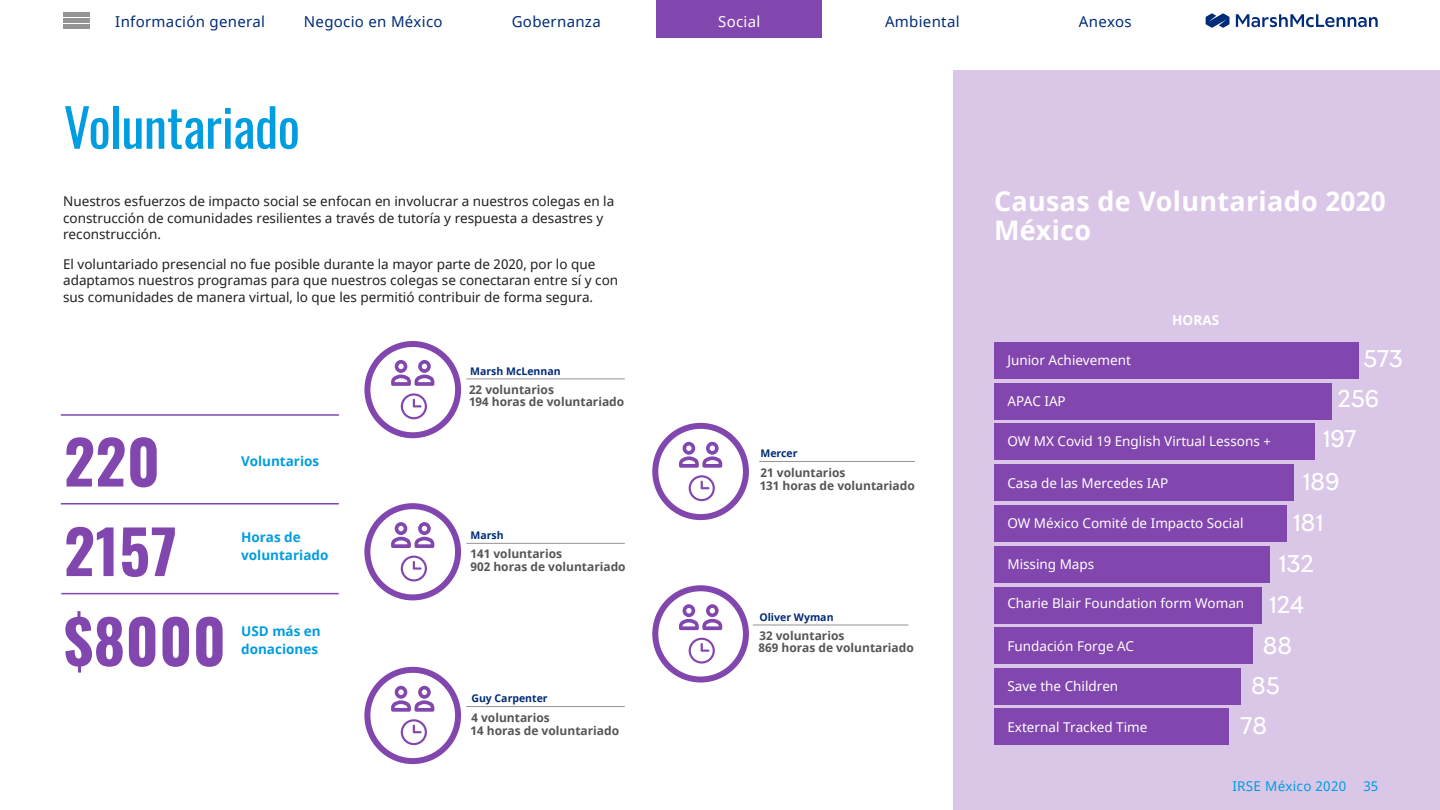
<style>
.page{position:relative;width:1440px;height:810px;background:#fff}
.page>*{position:absolute;margin:0;border:0;box-sizing:border-box;transform-origin:0 0}
.Stats__50_53__DBlue{font:60px "Oswald";letter-spacing:.01em;color:#8246af}
.t1{font:52.5px "Oswald";letter-spacing:-.01em;color:#009de0}
.Body_Subhead__12_14{font:700 27px/28.5px "Noto Sans";letter-spacing:.01em;color:#fff}
.Bar_Chart_No___18_22{font:22.5px "MMC Display";color:#fff}
.Document_Title{font:15px "Noto Sans";letter-spacing:.02em;color:#002c77}
.Document_Title-2{font:15px "Noto Sans";letter-spacing:.02em;color:#fff}
.Body__8_5_11{font:13.5px/16.5px "Noto Sans";color:#202020}
.Bar_Chart_Body__9_12{font:13.5px "Noto Sans";color:#fff}
.Bar_Stats_Body__9_12{font:700 13.5px/18px "Noto Sans";color:#009de0}
.Document_Title-3{font:13.5px "Noto Sans";letter-spacing:.02em;color:#009de0}
.Pie_Percent_Left__12{font:700 13.5px "Noto Sans";letter-spacing:.01em;color:#fff}
.Page_Number{font:13.5px "Noto Sans";color:#009de0}
.Body__8_5_11-2{font:700 12px "Noto Sans";color:#565656}
.Body__8_5_11-3{font:700 10.5px "Noto Sans";color:#002c77}
</style>
<div class="page">
<svg style="left:1235px;top:14px;width:142px;height:13px"></svg>
<svg style="left:1205px;top:13px;width:24px;height:15px"></svg>
<div style="left:656px;top:0;width:166px;height:37px;background:#8246af"></div>
<div style="left:64px;top:12px;width:26px;height:5px;background:#949494"></div>
<div style="left:64px;top:18px;width:26px;height:5px;background:#949494"></div>
<div style="left:64px;top:24px;width:26px;height:5px;background:#949494"></div>
<div style="left:953px;top:70px;width:486px;height:740px;background:#dac7e7"></div>
<div style="left:994px;top:505px;width:292px;height:37px;background:#8246af"></div>
<div style="left:994px;top:342px;width:364px;height:36px;background:#8246af"></div>
<div style="left:994px;top:383px;width:337px;height:36px;background:#8246af"></div>
<div style="left:994px;top:465px;width:299px;height:36px;background:#8246af"></div>
<div style="left:994px;top:546px;width:275px;height:36px;background:#8246af"></div>
<div style="left:994px;top:587px;width:267px;height:36px;background:#8246af"></div>
<div style="left:994px;top:424px;width:320px;height:36px;background:#8246af"></div>
<hr style="left:61px;top:414px;width:278px;height:2px;background:#8246af">
<hr style="left:61px;top:503px;width:278px;height:2px;background:#8246af">
<hr style="left:61px;top:593px;width:278px;height:1px;background:#8246af">
<hr style="left:759px;top:461px;width:155px;height:1px;background:#949494">
<hr style="left:752px;top:625px;width:156px;height:1px;background:#949494">
<div style="left:994px;top:628px;width:258px;height:36px;background:#8246af"></div>
<div style="left:994px;top:669px;width:246px;height:36px;background:#8246af"></div>
<div style="left:994px;top:709px;width:234px;height:36px;background:#8246af"></div>
<div style="left:364px;top:341px;width:97px;height:97px;border:6px solid #8246af;border-radius:50%"></div>
<div style="left:364px;top:503px;width:97px;height:97px;border:6px solid #8246af;border-radius:50%"></div>
<div style="left:364px;top:667px;width:97px;height:97px;border:6px solid #8246af;border-radius:50%"></div>
<svg style="left:655px;top:588px;width:91px;height:92px"></svg>
<div style="left:652px;top:585px;width:97px;height:98px;border:6px solid #8246af;border-radius:50%"></div>
<div style="left:652px;top:423px;width:97px;height:97px;border:6px solid #8246af;border-radius:50%"></div>
<svg style="left:391px;top:360px;width:43px;height:26px"></svg>
<svg style="left:401px;top:393px;width:26px;height:26px"></svg>
<svg style="left:391px;top:522px;width:43px;height:26px"></svg>
<svg style="left:401px;top:556px;width:26px;height:25px"></svg>
<svg style="left:391px;top:686px;width:43px;height:26px"></svg>
<svg style="left:401px;top:719px;width:26px;height:26px"></svg>
<svg style="left:679px;top:604px;width:43px;height:26px"></svg>
<svg style="left:688px;top:638px;width:26px;height:26px"></svg>
<svg style="left:679px;top:442px;width:43px;height:26px"></svg>
<svg style="left:688px;top:475px;width:26px;height:26px"></svg>
<hr style="left:466px;top:379px;width:158px;height:1px;background:#949494">
<hr style="left:466px;top:543px;width:158px;height:1px;background:#949494">
<hr style="left:466px;top:706px;width:158px;height:1px;background:#949494">
<p class="Document_Title" style="left:115px;top:11px;width:151px">Información general</p>
<p class="Document_Title" style="left:304px;top:11px;width:140px">Negocio en México</p>
<p class="Document_Title" style="left:511px;top:11px;width:90px">Gobernanza</p>
<p class="Document_Title-2" style="left:718px;top:11px;width:44px">Social</p>
<p class="Document_Title" style="left:885px;top:11px;width:76px">Ambiental</p>
<p class="Document_Title" style="left:1078px;top:11px;width:54px">Anexos</p>
<p class="t1" style="left:64px;top:81px;width:238px">Voluntariado</p>
<p class="Body__8_5_11" style="left:63px;top:194px;width:552px">Nuestros esfuerzos de impacto social se enfocan en involucrar a nuestros colegas en la construcción de comunidades resilientes a través de tutoría y respuesta a desastres y reconstrucción.</p>
<p class="Body__8_5_11" style="left:63px;top:256px;width:556px">El voluntariado presencial no fue posible durante la mayor parte de 2020, por lo que adaptamos nuestros programas para que nuestros colegas se conectaran entre sí y con sus comunidades de manera virtual, lo que les permitió contribuir de forma segura.</p>
<p class="Body__8_5_11-3" style="left:470px;top:363px;width:92px">Marsh McLennan</p>
<p class="Body__8_5_11-2" style="left:469px;top:381px;width:86px">22 voluntarios</p>
<p class="Stats__50_53__DBlue" style="left:64px;top:409px;width:97px">220</p>
<p class="Stats__50_53__DBlue" style="left:64px;top:498px;width:114px">2157</p>
<p class="Stats__50_53__DBlue" style="left:64px;top:588px;width:163px">$8000</p>
<p class="Bar_Stats_Body__9_12" style="left:241px;top:452px;width:80px">Voluntarios</p>
<p class="Bar_Stats_Body__9_12" style="left:241px;top:529px;width:89px">Horas de voluntariado</p>
<p class="Bar_Stats_Body__9_12" style="left:241px;top:623px;width:81px">USD más en donaciones</p>
<p class="Body__8_5_11-2" style="left:469px;top:393px;width:157px">194 horas de voluntariado</p>
<p class="Body__8_5_11-3" style="left:470px;top:528px;width:35px">Marsh</p>
<p class="Body__8_5_11-2" style="left:470px;top:545px;width:93px">141 voluntarios</p>
<p class="Body__8_5_11-2" style="left:470px;top:558px;width:157px">902 horas de voluntariado</p>
<p class="Body__8_5_11-3" style="left:471px;top:691px;width:78px">Guy Carpenter</p>
<p class="Body__8_5_11-2" style="left:471px;top:709px;width:80px">4 voluntarios</p>
<p class="Body__8_5_11-2" style="left:470px;top:722px;width:150px">14 horas de voluntariado</p>
<p class="Body__8_5_11-3" style="left:760px;top:446px;width:39px">Mercer</p>
<p class="Body__8_5_11-2" style="left:760px;top:465px;width:86px">21 voluntarios</p>
<p class="Body__8_5_11-2" style="left:759px;top:477px;width:157px">131 horas de voluntariado</p>
<p class="Body__8_5_11-3" style="left:759px;top:610px;width:76px">Oliver Wyman</p>
<p class="Body__8_5_11-2" style="left:759px;top:627px;width:86px">32 voluntarios</p>
<p class="Body__8_5_11-2" style="left:758px;top:639px;width:157px">869 horas de voluntariado</p>
<h4 class="Body_Subhead__12_14" style="left:994px;top:188px;width:393px">Causas de Voluntariado 2020<br>México</h4>
<p class="Pie_Percent_Left__12" style="left:1172px;top:310px;width:49px">HORAS</p>
<h1 class="Bar_Chart_No___18_22" style="left:1362px;top:343px;width:41px">573</h1>
<h1 class="Bar_Chart_Body__9_12" style="left:1007px;top:351px;width:125px">Junior Achievement</h1>
<h1 class="Bar_Chart_Body__9_12" style="left:1007px;top:392px;width:60px">APAC IAP</h1>
<h1 class="Bar_Chart_Body__9_12" style="left:1007px;top:432px;width:265px">OW MX Covid 19 English Virtual Lessons +</h1>
<h1 class="Bar_Chart_Body__9_12" style="left:1007px;top:474px;width:162px">Casa de las Mercedes IAP</h1>
<h1 class="Bar_Chart_Body__9_12" style="left:1007px;top:514px;width:237px">OW México Comité de Impacto Social</h1>
<h1 class="Bar_Chart_Body__9_12" style="left:1007px;top:555px;width:88px">Missing Maps</h1>
<h1 class="Bar_Chart_Body__9_12" style="left:1007px;top:594px;width:238px">Charie Blair Foundation form Woman</h1>
<h1 class="Bar_Chart_Body__9_12" style="left:1007px;top:636px;width:128px">Fundación Forge AC</h1>
<h1 class="Bar_Chart_Body__9_12" style="left:1007px;top:677px;width:112px">Save the Children</h1>
<h1 class="Bar_Chart_Body__9_12" style="left:1007px;top:718px;width:142px">External Tracked Time</h1>
<h1 class="Bar_Chart_No___18_22" style="left:1337px;top:384px;width:43px">256</h1>
<h1 class="Bar_Chart_No___18_22" style="left:1322px;top:424px;width:36px">197</h1>
<h1 class="Bar_Chart_No___18_22" style="left:1302px;top:467px;width:38px">189</h1>
<h1 class="Bar_Chart_No___18_22" style="left:1292px;top:508px;width:32px">181</h1>
<h1 class="Bar_Chart_No___18_22" style="left:1278px;top:549px;width:37px">132</h1>
<h1 class="Bar_Chart_No___18_22" style="left:1268px;top:590px;width:37px">124</h1>
<h1 class="Bar_Chart_No___18_22" style="left:1262px;top:631px;width:31px">88</h1>
<h1 class="Bar_Chart_No___18_22" style="left:1250px;top:671px;width:30px">85</h1>
<h1 class="Bar_Chart_No___18_22" style="left:1240px;top:711px;width:28px">78</h1>
<p class="Document_Title-3" style="left:1232px;top:777px;width:115px">IRSE México 2020</p>
<p class="Page_Number" style="left:1363px;top:777px;width:16px">35</p>
</div>
